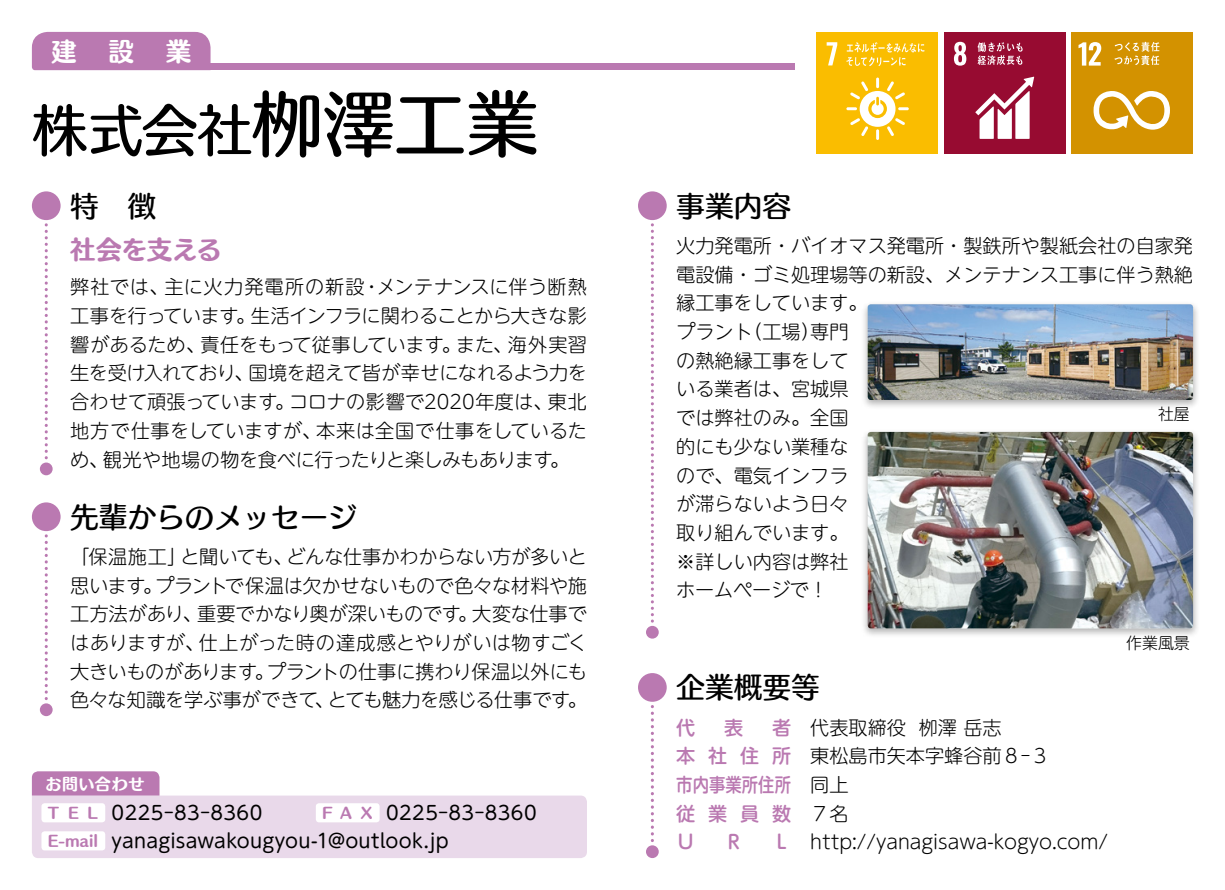
<style>
.page{position:relative;width:1225px;height:890px;background:#fff}
.page>*{position:absolute;margin:0;border:0;box-sizing:border-box;transform-origin:0 0}
.t1{font:55.8px "Humming Std D";color:#000}
.t2{font:28.8px "Humming Std D";color:#000}
.t3{font:25.43px "Humming Std E";letter-spacing:-.01em;color:#ba79b1}
.t4{font:25.43px "Humming Std E";color:#fff}
.t5{font:300 19.12px/28.8px "UD Shin M Go Pro";color:#000;text-align:justify}
.t6{font:19.12px/28.1px "UD Shin M Go Pro";letter-spacing:.015em;color:#000}
.t7{font:500 19.12px "UD Shin M Go Pro";color:#ba79b1}
.t8{font:300 15.97px "UD Shin M Go Pro";color:#000}
.t9{font:15.97px "Humming Std E";letter-spacing:.04em;color:#fff}
.s1{font-size:71.77px}
.s2{font-family:"Humming Std E";font-size:14.4px;color:#ba79b1}
.s3{font-weight:500;color:#ba79b1}
</style>
<div class="page">
<div style="left:32px;top:191px;width:29px;height:29px;background:#ba79b1;border-radius:50%"></div>
<div style="left:40px;top:462px;width:13px;height:13px;background:#ba79b1;border-radius:50%"></div>
<svg style="left:45px;top:225px;width:3px;height:234px"></svg>
<svg style="left:32px;top:32px;width:762px;height:38px"></svg>
<div style="left:638px;top:191px;width:28px;height:29px;background:#ba79b1;border-radius:50%"></div>
<div style="left:646px;top:626px;width:13px;height:12px;background:#ba79b1;border-radius:50%"></div>
<svg style="left:651px;top:225px;width:3px;height:397px"></svg>
<div style="left:638px;top:673px;width:28px;height:29px;background:#ba79b1;border-radius:50%"></div>
<div style="left:646px;top:845px;width:13px;height:13px;background:#ba79b1;border-radius:50%"></div>
<svg style="left:651px;top:713px;width:3px;height:128px"></svg>
<div style="left:860px;top:300px;width:340px;height:110px;background:#000;opacity:.3"></div>
<img style="left:867px;top:304px;width:326px;height:96px">
<div style="left:860px;top:428px;width:340px;height:211px;background:#000;opacity:.3"></div>
<img style="left:867px;top:432px;width:326px;height:196px">
<div style="left:32px;top:502px;width:29px;height:29px;background:#ba79b1;border-radius:50%"></div>
<div style="left:40px;top:703px;width:13px;height:13px;background:#ba79b1;border-radius:50%"></div>
<svg style="left:45px;top:536px;width:3px;height:163px"></svg>
<div style="left:816px;top:32px;width:122px;height:121px;background:#fabd00"></div>
<svg style="left:826px;top:42px;width:11px;height:23px"></svg>
<svg style="left:846px;top:78px;width:63px;height:62px"></svg>
<svg style="left:846px;top:42px;width:78px;height:24px"></svg>
<div style="left:944px;top:32px;width:121px;height:121px;background:#970b31"></div>
<svg style="left:954px;top:42px;width:12px;height:24px"></svg>
<svg style="left:975px;top:77px;width:59px;height:62px"></svg>
<svg style="left:977px;top:42px;width:45px;height:23px"></svg>
<div style="left:1071px;top:32px;width:122px;height:121px;background:#d39200"></div>
<svg style="left:1078px;top:42px;width:23px;height:24px"></svg>
<svg style="left:1093px;top:91px;width:77px;height:39px"></svg>
<svg style="left:1114px;top:42px;width:45px;height:23px"></svg>
<svg style="left:32px;top:771px;width:555px;height:87px"></svg>
<div style="left:316px;top:803px;width:63px;height:19px;background:#fff;border-radius:3px"></div>
<h3 class="t4" style="left:51px;top:32px;width:27px">建</h3>
<h3 class="t4" style="left:108px;top:32px;width:84px">設 業</h3>
<h1 class="t1" style="left:32px;top:87px;width:508px">株式会社<span class="s1">柳澤工業</span></h1>
<h2 class="t2" style="left:70px;top:184px;width:88px">特　徴</h2>
<h3 class="t3" style="left:70px;top:230px;width:153px">社会を支える</h3>
<p class="t5" style="left:70px;top:272px;width:518px">弊社では、主に火力発電所の新設・メンテナンスに伴う断熱工事を行っています。生活インフラに関わることから大きな影響があるため、責任をもって従事しています。また、海外実習生を受け入れており、国境を超えて皆が幸せになれるよう力を合わせて頑張っています。コロナの影響で2020年度は、東北地方で仕事をしていますが、本来は全国で仕事をしているため、観光や地場の物を食べに行ったりと楽しみもあります。</p>
<h2 class="t2" style="left:70px;top:495px;width:289px">先輩からのメッセージ</h2>
<p class="t5" style="left:70px;top:541px;width:518px">「保温施工」と聞いても、どんな仕事かわからない方が多いと思います。プラントで保温は欠かせないもので色々な材料や施工方法があり、重要でかなり奥が深いものです。大変な仕事ではありますが、仕上がった時の達成感とやりがいは物すごく大きいものがあります。プラントの仕事に携わり保温以外にも色々な知識を学ぶ事ができて、とても魅力を感じる仕事です。</p>
<p class="t9" style="left:45px;top:771px;width:100px">お問い合わせ</p>
<p class="t6" style="left:48px;top:798px;width:402px"><span class="s2">T E L</span> 0225-83-8360<br><span class="s2">E-mail</span> yanagisawakougyou-1@outlook.jp</p>
<p class="t6" style="left:322px;top:798px;width:216px"><span class="s2">F A X</span> 0225-83-8360</p>
<h2 class="t2" style="left:676px;top:184px;width:116px">事業内容</h2>
<p class="t5" style="left:676px;top:230px;width:518px;text-align:left">火力発電所・バイオマス発電所・製鉄所や製紙会社の自家発電設備・ゴミ処理場等の新設、メンテナンス工事に伴う熱絶縁工事をしています。<br>プラント（工場）専門<br>の熱絶縁工事をして<br>いる業者は、宮城県<br>では弊社のみ。全国<br>的にも少ない業種な<br>ので、電気インフラ<br>が滞らないよう日々<br>取り組んでいます。<br>※詳しい内容は弊社<br>ホームページで！</p>
<p class="t8" style="left:1158px;top:401px;width:33px">社屋</p>
<h2 class="t2" style="left:676px;top:665px;width:145px">企業概要等</h2>
<p class="t7" style="left:676px;top:712px;width:21px">代</p>
<p class="t7" style="left:724px;top:712px;width:21px">表</p>
<p class="t5" style="left:676px;top:712px;width:375px;text-align:left;text-indent:96px"><span class="s3">者</span> 代表取締役 栁澤岳志<br><span class="s3">本 社 住 所</span> 東松島市矢本字蜂谷前８-３<span class="s3">市内事業所住所</span> 同上<br><span class="s3">従業員数</span> ７名<br><span class="s3">Ｕ</span></p>
<p class="t7" style="left:724px;top:826px;width:21px">Ｒ</p>
<p class="t5" style="left:772px;top:827px;width:338px"><span class="s3">Ｌ</span> http://yanagisawa-kogyo.com/</p>
<p class="t8" style="left:1126px;top:630px;width:65px">作業風景</p>
</div>
